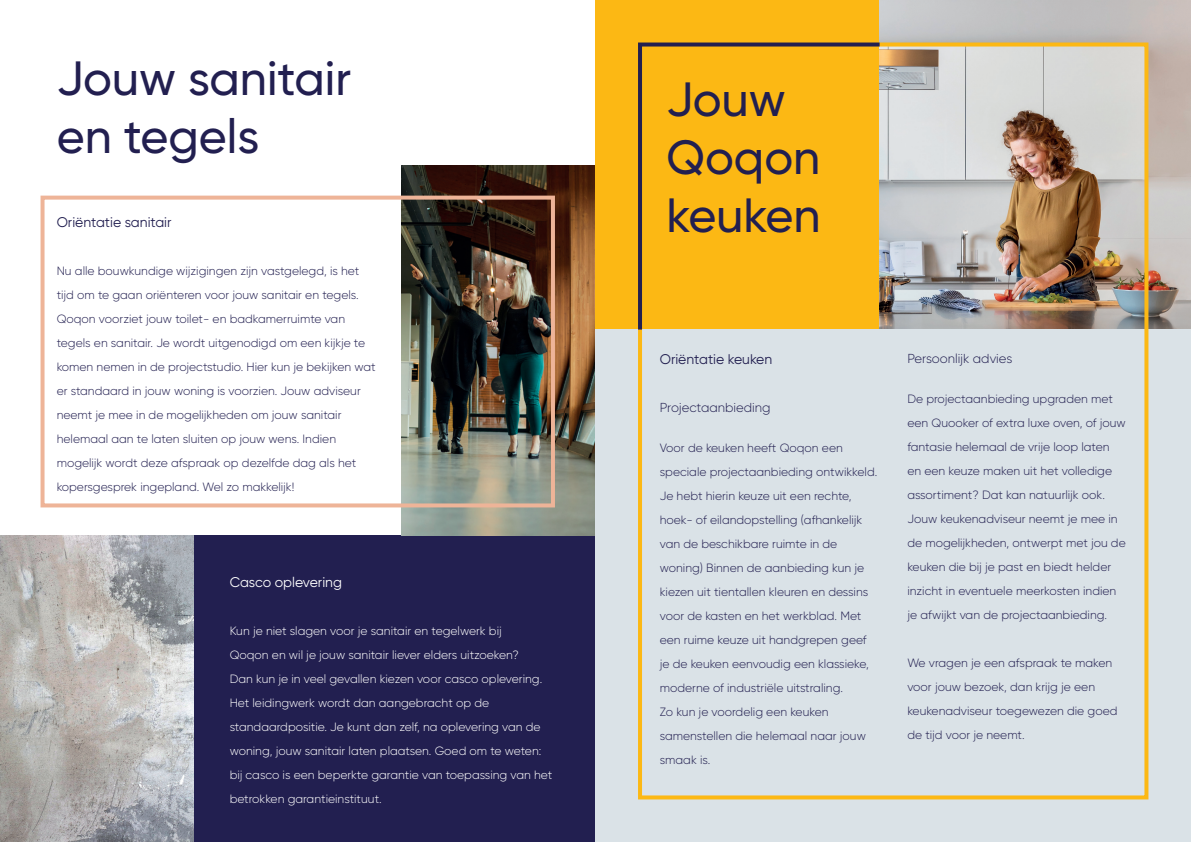
<style>
.page{position:relative;width:1191px;height:842px;background:#fff}
.page>*{position:absolute;margin:0;border:0;box-sizing:border-box;transform-origin:0 0}
.t1{font:500 48px/57.6px "Gilroy";color:#221f50}
.t2{font:14px "Gilroy";color:#221f50}
.t3{font:14px "Gilroy";color:#fff}
.t4{font:300 13px "Gilroy";color:#221f50}
.t5{font:300 12px/24px "Gilroy";color:#221f50}
.t6{font:300 12px/24px "Gilroy";color:#fff}
</style>
<div class="page">
<div style="left:0;top:536px;width:595px;height:306px;background:#221f50"></div>
<img style="left:402px;top:166px;width:193px;height:370px">
<img style="left:0;top:536px;width:194px;height:306px">
<div style="left:41px;top:196px;width:514px;height:311px;border:4px solid #eeb498"></div>
<div style="left:595px;top:0;width:284px;height:330px;background:#fcb814"></div>
<img style="left:879px;top:0;width:312px;height:330px">
<div style="left:595px;top:330px;width:596px;height:512px;background:#dae2e7"></div>
<div style="left:638px;top:43px;width:510px;height:756px;border:4px solid #fcb814"></div>
<svg style="left:636px;top:41px;width:247px;height:293px"></svg>
<h1 class="t1" style="left:57px;top:49px;width:296px">Jouw sanitair en tegels</h1>
<p class="t2" style="left:57px;top:213px;width:116px">Oriëntatie sanitair</p>
<p class="t5" style="left:57px;top:258px;width:320px">Nu alle bouwkundige wijzigingen zijn vastgelegd, is het tijd om te gaan oriënteren voor jouw sanitair en tegels.<br>Qoqon voorziet jouw toilet- en badkamerruimte van tegels en sanitair. Je wordt uitgenodigd om een kijkje te komen nemen in de projectstudio. Hier kun je bekijken wat er standaard in jouw woning is voorzien. Jouw adviseur neemt je mee in de mogelijkheden om jouw sanitair helemaal aan te laten sluiten op jouw wens. Indien mogelijk wordt deze afspraak op dezelfde dag als het kopersgesprek ingepland. Wel zo makkelijk!</p>
<p class="t3" style="left:230px;top:573px;width:114px">Casco oplevering</p>
<p class="t6" style="left:230px;top:618px;width:324px">Kun je niet slagen voor je sanitair en tegelwerk bij<br>Qoqon en wil je jouw sanitair liever elders uitzoeken?<br>Dan kun je in veel gevallen kiezen voor casco oplevering.<br>Het leidingwerk wordt dan aangebracht op de standaardpositie. Je kunt dan zelf, na oplevering van de woning, jouw sanitair laten plaatsen. Goed om te weten: bij casco is een beperkte garantie van toepassing van het betrokken garantieinstituut.</p>
<h1 class="t1" style="left:666px;top:70px;width:156px">Jouw<br>Qoqon keuken</h1>
<p class="t2" style="left:660px;top:351px;width:114px">Oriëntatie keuken</p>
<p class="t4" style="left:660px;top:400px;width:112px">Projectaanbieding</p>
<p class="t5" style="left:660px;top:436px;width:219px">Voor de keuken heeft Qoqon een speciale projectaanbieding ontwikkeld.<br>Je hebt hierin keuze uit een rechte, hoek- of eilandopstelling (afhankelijk van de beschikbare ruimte in de woning) Binnen de aanbieding kun je kiezen uit tientallen kleuren en dessins voor de kasten en het werkblad. Met een ruime keuze uit handgrepen geef je de keuken eenvoudig een klassieke, moderne of industriële uitstraling.<br>Zo kun je voordelig een keuken samenstellen die helemaal naar jouw smaak is.</p>
<p class="t4" style="left:907px;top:351px;width:106px">Persoonlijk advies</p>
<p class="t5" style="left:907px;top:387px;width:220px">De projectaanbieding upgraden met een Quooker of extra luxe oven, of jouw fantasie helemaal de vrije loop laten en een keuze maken uit het volledige assortiment? Dat kan natuurlijk ook.<br>Jouw keukenadviseur neemt je mee in de mogelijkheden, ontwerpt met jou de keuken die bij je past en biedt helder inzicht in eventuele meerkosten indien je afwijkt van de projectaanbieding.</p>
<p class="t5" style="left:907px;top:651px;width:211px">We vragen je een afspraak te maken voor jouw bezoek, dan krijg je een keukenadviseur toegewezen die goed de tijd voor je neemt.</p>
</div>
